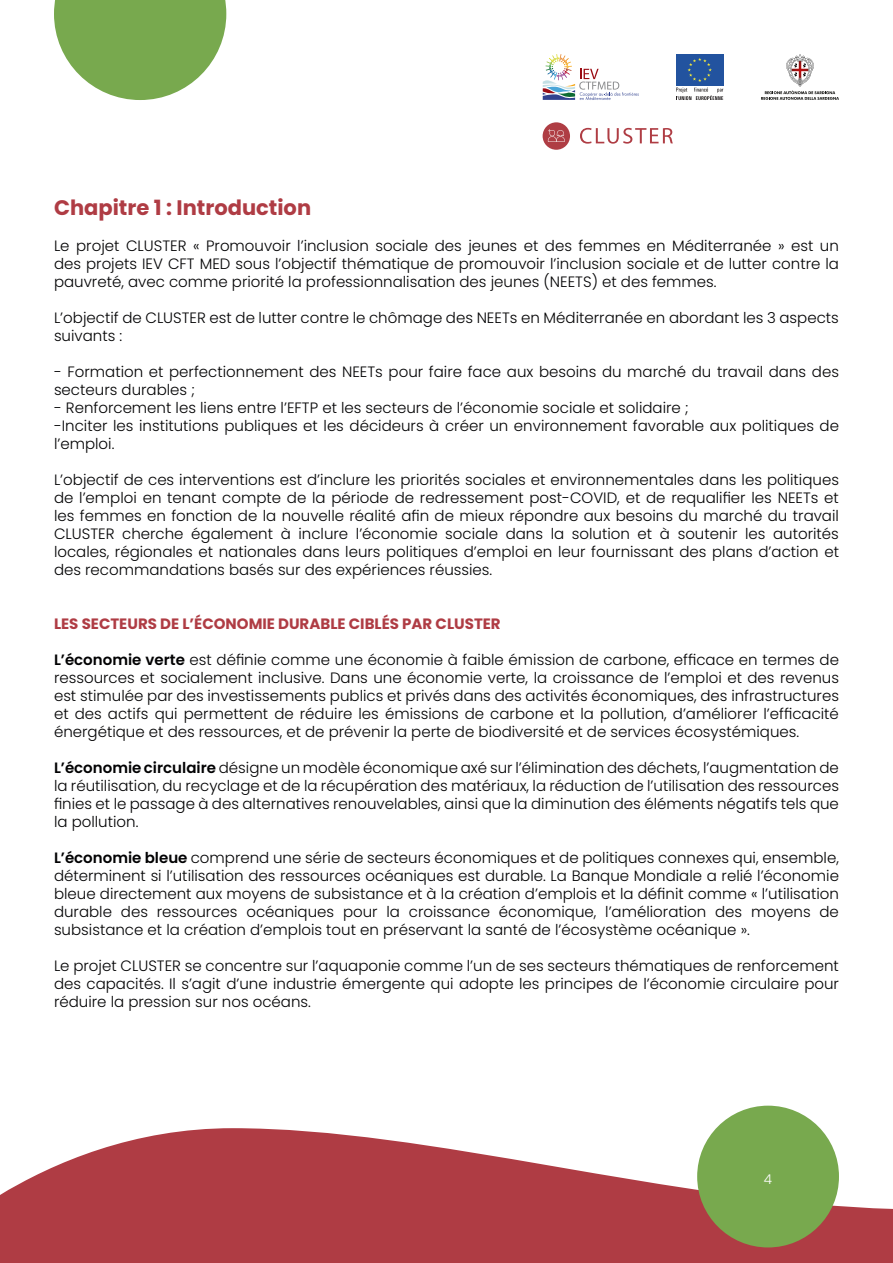
<style>
.page{position:relative;width:893px;height:1263px;background:#fff}
.page>*{position:absolute;margin:0;border:0;box-sizing:border-box;transform-origin:0 0}
.t1{font:700 21px "Poppins";color:#af3c44}
.t2{font:300 15px/18px "Poppins";color:#020203;text-align:justify}
.t3{font:700 15px "Poppins";color:#af3c44}
.t4{font:300 13.5px "Poppins";color:#fff}
.s1{font-weight:600}
</style>
<div class="page">
<svg style="left:543px;top:54px;width:96px;height:46px"></svg>
<div style="left:676px;top:54px;width:47px;height:32px;background:#22539f"></div>
<svg style="left:687px;top:58px;width:25px;height:24px"></svg>
<svg style="left:676px;top:88px;width:47px;height:12px"></svg>
<svg style="left:761px;top:54px;width:78px;height:46px"></svg>
<div style="left:543px;top:122px;width:27px;height:28px;background:#af3d44;border-radius:50%"></div>
<svg style="left:548px;top:129px;width:17px;height:13px"></svg>
<svg style="left:580px;top:128px;width:93px;height:16px"></svg>
<svg style="left:0;top:1128px;width:893px;height:135px;fill:#af3c44"></svg>
<div style="left:697px;top:1106px;width:142px;height:141px;background:#78a94e;border-radius:50%"></div>
<svg style="left:54px;top:0;width:172px;height:100px"></svg>
<h1 class="t1" style="left:54px;top:195px;width:259px">Chapitre 1 : Introduction</h1>
<p class="t2" style="left:54px;top:236px;width:786px">Le projet CLUSTER « Promouvoir l’inclusion sociale des jeunes et des femmes en Méditerranée » est un des projets IEV CFT MED sous l’objectif thématique de promouvoir l’inclusion sociale et de lutter contre la pauvreté, avec comme priorité la professionnalisation des jeunes (NEETS) et des femmes.</p>
<p class="t2" style="left:54px;top:308px;width:786px">L’objectif de CLUSTER est de lutter contre le chômage des NEETs en Méditerranée en abordant les 3 aspects suivants :</p>
<p class="t2" style="left:54px;top:362px;width:786px">- Formation et perfectionnement des NEETs pour faire face aux besoins du marché du travail dans des secteurs durables ;</p>
<p class="t2" style="left:54px;top:398px;width:786px;text-align:left">- Renforcement les liens entre l’EFTP et les secteurs de l’économie sociale et solidaire ;<br>-Inciter les institutions publiques et les décideurs à créer un environnement favorable aux politiques de l’emploi.</p>
<p class="t2" style="left:54px;top:470px;width:786px">L’objectif de ces interventions est d’inclure les priorités sociales et environnementales dans les politiques de l’emploi en tenant compte de la période de redressement post-COVID, et de requalifier les NEETs et les femmes en fonction de la nouvelle réalité afin de mieux répondre aux besoins du marché du travail CLUSTER cherche également à inclure l’économie sociale dans la solution et à soutenir les autorités locales, régionales et nationales dans leurs politiques d’emploi en leur fournissant des plans d’action et des recommandations basés sur des expériences réussies.</p>
<p class="t3" style="left:54px;top:615px;width:448px">LES SECTEURS DE L’ÉCONOMIE DURABLE CIBLÉS PAR CLUSTER</p>
<p class="t2" style="left:54px;top:650px;width:786px"><span class="s1">L’économie verte</span> est définie comme une économie à faible émission de carbone, efficace en termes de ressources et socialement inclusive. Dans une économie verte, la croissance de l’emploi et des revenus est stimulée par des investissements publics et privés dans des activités économiques, des infrastructures et des actifs qui permettent de réduire les émissions de carbone et la pollution, d’améliorer l’efficacité énergétique et des ressources, et de prévenir la perte de biodiversité et de services écosystémiques.</p>
<p class="t2" style="left:54px;top:758px;width:786px"><span class="s1">L’économie circulaire</span> désigne un modèle économique axé sur l’élimination des déchets, l’augmentation de la réutilisation, du recyclage et de la récupération des matériaux, la réduction de l’utilisation des ressources finies et le passage à des alternatives renouvelables, ainsi que la diminution des éléments négatifs tels que la pollution.</p>
<p class="t2" style="left:54px;top:848px;width:786px"><span class="s1">L’économie bleue</span> comprend une série de secteurs économiques et de politiques connexes qui, ensemble, déterminent si l’utilisation des ressources océaniques est durable. La Banque Mondiale a relié l’économie bleue directement aux moyens de subsistance et à la création d’emplois et la définit comme « l’utilisation durable des ressources océaniques pour la croissance économique, l’amélioration des moyens de subsistance et la création d’emplois tout en préservant la santé de l’écosystème océanique ».</p>
<p class="t2" style="left:54px;top:956px;width:786px">Le projet CLUSTER se concentre sur l’aquaponie comme l’un de ses secteurs thématiques de renforcement des capacités. Il s’agit d’une industrie émergente qui adopte les principes de l’économie circulaire pour réduire la pression sur nos océans.</p>
<p class="t4" style="left:764px;top:1171px;width:10px">4</p>
</div>
